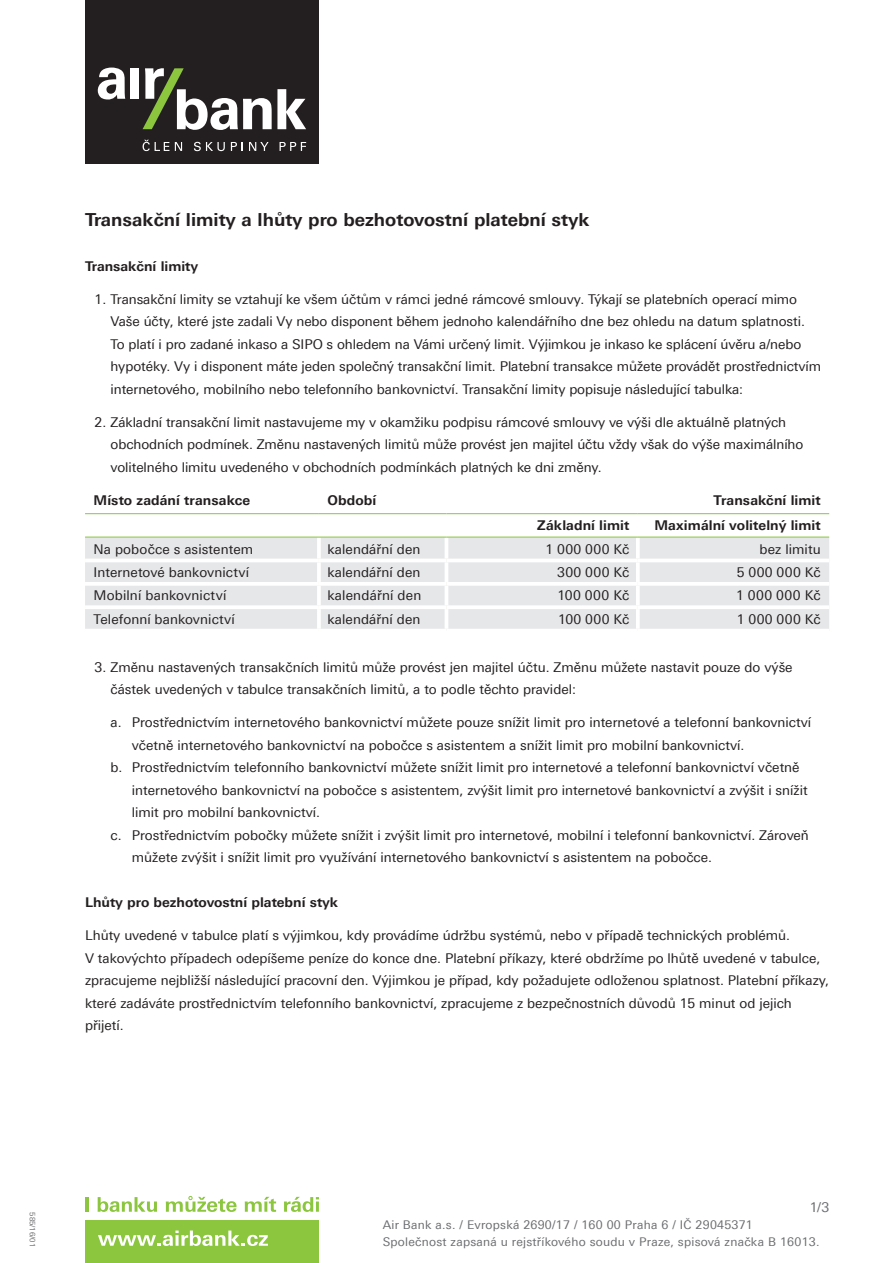
<style>
.page{position:relative;width:893px;height:1263px;background:#fff}
.page>*{position:absolute;margin:0;border:0;box-sizing:border-box;transform-origin:0 0}
.text_uni_roman_9_15{font:700 18px "Linotype Univers 630";color:#231f20}
.text_uni_roman_9_15-2{font:13.5px/22.5px "Linotype Univers 430";color:#231f20}
.text_uni_roman_9_15-3{font:700 13.5px "Linotype Univers 630";color:#231f20}
.tabulky_text{font:700 13.5px "Linotype Univers 630";letter-spacing:.005em;color:#231f20}
.text_uni_roman_9_15-4{font:13.5px "Linotype Univers 430";color:#6c6d70}
.t1{font:12px/17.1px "Linotype Univers 430";letter-spacing:.02em;color:#6c6d70}
.t2{font:7.5px "Linotype Univers 430";color:#6c6d70}
</style>
<div class="page">
<hr style="left:85px;top:1197px;width:3px;height:15px;background:#8bc63e">
<svg style="left:98px;top:1197px;width:59px;height:15px"></svg>
<svg style="left:166px;top:1196px;width:71px;height:16px"></svg>
<svg style="left:245px;top:1197px;width:31px;height:15px"></svg>
<svg style="left:284px;top:1197px;width:35px;height:15px"></svg>
<div style="left:85px;top:1220px;width:234px;height:43px;background:#8bc63e"></div>
<svg style="left:98px;top:1230px;width:170px;height:16px"></svg>
<div style="left:85px;top:0;width:234px;height:164px;background:#231f20"></div>
<svg style="left:98px;top:68px;width:27px;height:31px"></svg>
<div style="left:130px;top:68px;width:9px;height:31px;background:#fff"></div>
<svg style="left:143px;top:68px;width:163px;height:62px"></svg>
<svg style="left:175px;top:142px;width:7px;height:9px"></svg>
<svg style="left:194px;top:142px;width:31px;height:9px"></svg>
<svg style="left:231px;top:142px;width:12px;height:9px"></svg>
<svg style="left:249px;top:142px;width:20px;height:9px"></svg>
<svg style="left:280px;top:142px;width:26px;height:9px"></svg>
<svg style="left:143px;top:140px;width:26px;height:11px"></svg>
<div style="left:85px;top:538px;width:744px;height:91px;background:#e6e7e9"></div>
<hr style="left:317px;top:537px;width:4px;height:22px;background:#fff">
<hr style="left:317px;top:562px;width:4px;height:20px;background:#fff">
<hr style="left:317px;top:586px;width:4px;height:19px;background:#fff">
<hr style="left:317px;top:609px;width:4px;height:20px;background:#fff">
<hr style="left:85px;top:559px;width:234px;height:3px;background:#fff">
<hr style="left:319px;top:559px;width:127px;height:3px;background:#fff">
<hr style="left:446px;top:559px;width:192px;height:3px;background:#fff">
<hr style="left:638px;top:559px;width:191px;height:3px;background:#fff">
<hr style="left:85px;top:582px;width:234px;height:4px;background:#fff">
<hr style="left:319px;top:582px;width:127px;height:4px;background:#fff">
<hr style="left:446px;top:582px;width:192px;height:4px;background:#fff">
<hr style="left:638px;top:582px;width:191px;height:4px;background:#fff">
<hr style="left:85px;top:605px;width:234px;height:4px;background:#fff">
<hr style="left:319px;top:605px;width:127px;height:4px;background:#fff">
<hr style="left:446px;top:605px;width:192px;height:4px;background:#fff">
<hr style="left:638px;top:605px;width:191px;height:4px;background:#fff">
<hr style="left:636px;top:537px;width:4px;height:22px;background:#fff">
<hr style="left:636px;top:562px;width:4px;height:20px;background:#fff">
<hr style="left:636px;top:586px;width:4px;height:19px;background:#fff">
<hr style="left:636px;top:609px;width:4px;height:20px;background:#fff">
<hr style="left:445px;top:537px;width:3px;height:22px;background:#fff">
<hr style="left:445px;top:562px;width:3px;height:20px;background:#fff">
<hr style="left:445px;top:586px;width:3px;height:19px;background:#fff">
<hr style="left:445px;top:609px;width:3px;height:20px;background:#fff">
<hr style="left:85px;top:513px;width:234px;height:1px;background:#8bc63e">
<hr style="left:319px;top:513px;width:127px;height:1px;background:#8bc63e">
<hr style="left:446px;top:513px;width:192px;height:1px;background:#8bc63e">
<hr style="left:638px;top:513px;width:191px;height:1px;background:#8bc63e">
<hr style="left:85px;top:537px;width:234px;height:1px;background:#8bc63e">
<hr style="left:319px;top:537px;width:127px;height:1px;background:#8bc63e">
<hr style="left:446px;top:537px;width:192px;height:1px;background:#8bc63e">
<hr style="left:638px;top:537px;width:191px;height:1px;background:#8bc63e">
<p class="text_uni_roman_9_15" style="left:85px;top:208px;width:506px">Transakční limity a lhůty pro bezhotovostní platební styk</p>
<p class="text_uni_roman_9_15-3" style="left:85px;top:258px;width:115px">Transakční limity</p>
<p class="text_uni_roman_9_15-2" style="left:111px;top:288px;width:712px;text-indent:-16px">1. Transakční limity se vztahují ke všem účtům v rámci jedné rámcové smlouvy. Týkají se platebních operací mimo Vaše účty, které jste zadali Vy nebo disponent během jednoho kalendářního dne bez ohledu na datum splatnosti.<br>To platí i pro zadané inkaso a SIPO s ohledem na Vámi určený limit. Výjimkou je inkaso ke splácení úvěru a/nebo hypotéky. Vy i disponent máte jeden společný transakční limit. Platební transakce můžete provádět prostřednictvím internetového, mobilního nebo telefonního bankovnictví. Transakční limity popisuje následující tabulka:</p>
<p class="text_uni_roman_9_15-2" style="left:111px;top:411px;width:694px;text-indent:-16px">2. Základní transakční limit nastavujeme my v okamžiku podpisu rámcové smlouvy ve výši dle aktuálně platných obchodních podmínek. Změnu nastavených limitů může provést jen majitel účtu vždy však do výše maximálního volitelného limitu uvedeného v obchodních podmínkách platných ke dni změny.</p>
<p class="text_uni_roman_9_15-3" style="left:94px;top:492px;width:158px">Místo zadání transakce</p>
<p class="tabulky_text" style="left:327px;top:492px;width:50px">Období</p>
<p class="tabulky_text" style="left:713px;top:492px;width:109px">Transakční limit</p>
<p class="tabulky_text" style="left:537px;top:517px;width:94px">Základní limit</p>
<p class="tabulky_text" style="left:654px;top:517px;width:168px">Maximální volitelný limit</p>
<p class="text_uni_roman_9_15-2" style="left:94px;top:538px;width:161px">Na pobočce s asistentem</p>
<p class="text_uni_roman_9_15-2" style="left:327px;top:538px;width:95px">kalendářní den</p>
<p class="text_uni_roman_9_15-2" style="left:545px;top:538px;width:85px">1 000 000 Kč</p>
<p class="text_uni_roman_9_15-2" style="left:760px;top:538px;width:63px">bez limitu</p>
<p class="text_uni_roman_9_15-2" style="left:94px;top:561px;width:157px">Internetové bankovnictví</p>
<p class="text_uni_roman_9_15-2" style="left:327px;top:561px;width:95px">kalendářní den</p>
<p class="text_uni_roman_9_15-2" style="left:557px;top:561px;width:74px">300 000 Kč</p>
<p class="text_uni_roman_9_15-2" style="left:737px;top:561px;width:85px">5 000 000 Kč</p>
<p class="text_uni_roman_9_15-2" style="left:94px;top:584px;width:134px">Mobilní bankovnictví</p>
<p class="text_uni_roman_9_15-2" style="left:327px;top:584px;width:95px">kalendářní den</p>
<p class="text_uni_roman_9_15-2" style="left:557px;top:584px;width:73px">100 000 Kč</p>
<p class="text_uni_roman_9_15-2" style="left:736px;top:584px;width:86px">1 000 000 Kč</p>
<p class="text_uni_roman_9_15-2" style="left:94px;top:608px;width:143px">Telefonní bankovnictví</p>
<p class="text_uni_roman_9_15-2" style="left:327px;top:608px;width:95px">kalendářní den</p>
<p class="text_uni_roman_9_15-2" style="left:558px;top:608px;width:73px">100 000 Kč</p>
<p class="text_uni_roman_9_15-2" style="left:737px;top:608px;width:85px">1 000 000 Kč</p>
<p class="text_uni_roman_9_15-2" style="left:111px;top:655px;width:684px;text-indent:-16px">3. Změnu nastavených transakčních limitů může provést jen majitel účtu. Změnu můžete nastavit pouze do výše částek uvedených v tabulce transakčních limitů, a to podle těchto pravidel:</p>
<p class="text_uni_roman_9_15-2" style="left:132px;top:711px;width:681px;text-indent:-21px">a. Prostřednictvím internetového bankovnictví můžete pouze snížit limit pro internetové a telefonní bankovnictví včetně internetového bankovnictví na pobočce s asistentem a snížit limit pro mobilní bankovnictví.</p>
<p class="text_uni_roman_9_15-2" style="left:132px;top:756px;width:677px;text-indent:-21px">b. Prostřednictvím telefonního bankovnictví můžete snížit limit pro internetové a telefonní bankovnictví včetně internetového bankovnictví na pobočce s asistentem, zvýšit limit pro internetové bankovnictví a zvýšit i snížit limit pro mobilní bankovnictví.</p>
<p class="text_uni_roman_9_15-2" style="left:132px;top:823px;width:679px;text-indent:-21px">c. Prostřednictvím pobočky můžete snížit i zvýšit limit pro internetové, mobilní i telefonní bankovnictví. Zároveň můžete zvýšit i snížit limit pro využívání internetového bankovnictví s asistentem na pobočce.</p>
<p class="text_uni_roman_9_15-3" style="left:85px;top:894px;width:255px">Lhůty pro bezhotovostní platební styk</p>
<p class="text_uni_roman_9_15-2" style="left:85px;top:924px;width:746px">Lhůty uvedené v tabulce platí s výjimkou, kdy provádíme údržbu systémů, nebo v případě technických problémů.<br>V takovýchto případech odepíšeme peníze do konce dne. Platební příkazy, které obdržíme po lhůtě uvedené v tabulce, zpracujeme nejbližší následující pracovní den. Výjimkou je případ, kdy požadujete odloženou splatnost. Platební příkazy, které zadáváte prostřednictvím telefonního bankovnictví, zpracujeme z bezpečnostních důvodů 15 minut od jejich přijetí.</p>
<p class="t2" style="left:37px;top:1212px;width:36px;rotate:90deg">585/16/01</p>
<p class="text_uni_roman_9_15-4" style="left:810px;top:1199px;width:21px">1/3</p>
<p class="t1" style="left:383px;top:1216px;width:438px">Air Bank a.s. / Evropská 2690/17 / 160 00 Praha 6 / IČ 29045371<br>Společnost zapsaná u rejstříkového soudu v Praze, spisová značka B 16013.</p>
</div>
